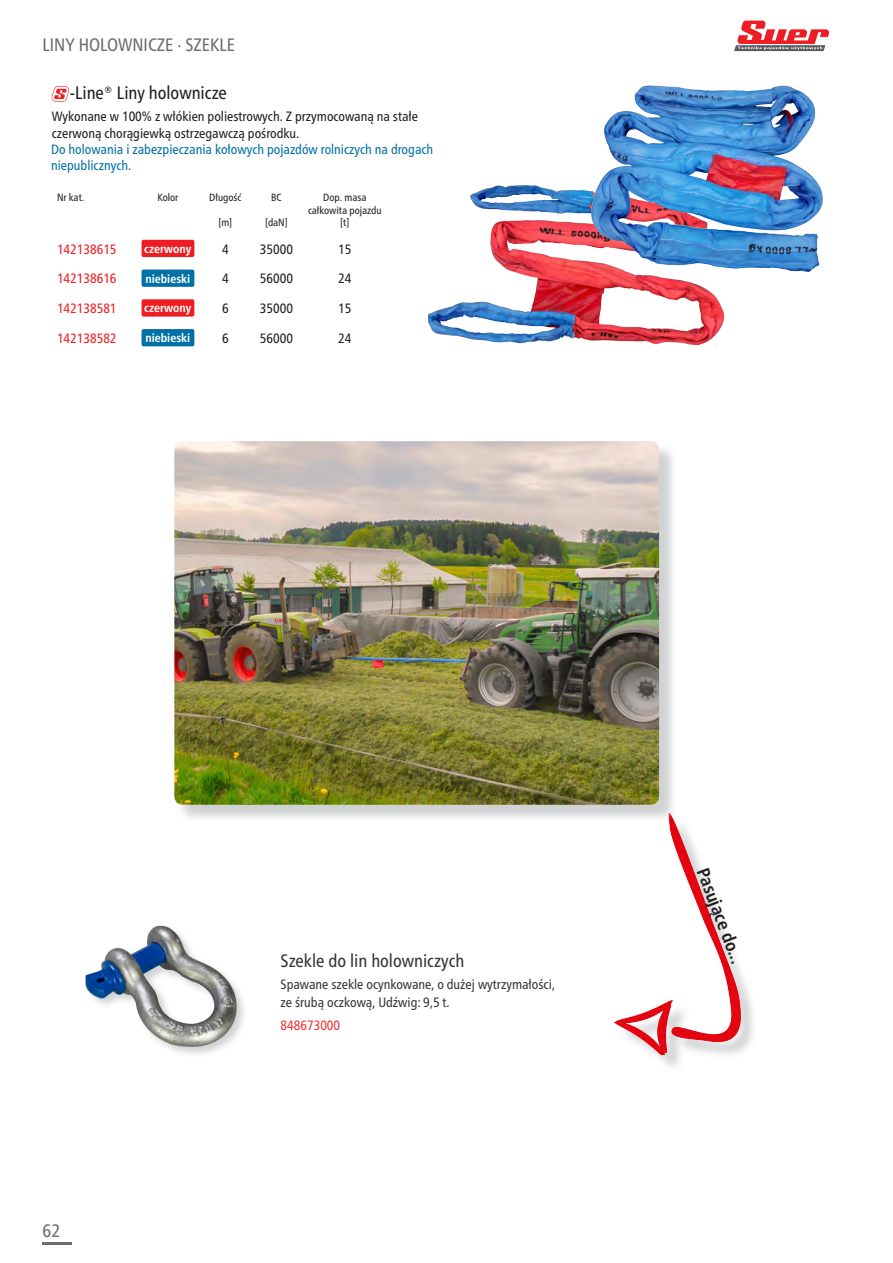
<style>
.page{position:relative;width:893px;height:1263px;background:#fff}
.page>*{position:absolute;margin:0;border:0;box-sizing:border-box;transform-origin:0 0}
.t1{font:condensed 18px "Frutiger Neue LTW1 G";color:#231f20}
.Seitenüberschrift{font:condensed 18px "Frutiger Neue LTW1 G";color:#6c6d70}
.t2{font:700 condensed 18px "Frutiger Neue LTW1 G";color:#231f20}
.Produkt_Details{font:condensed 13.5px/18px "Frutiger Neue LTW1 G";color:#231f20}
.t3{font:condensed 13.5px/16.2px "Frutiger Neue LTW1 G";color:#0071a5}
.Suer_Artikelnummer{font:condensed 13.5px "Frutiger Neue LTW1 G";color:#ee1d23}
.t4{font:700 condensed 12px "Frutiger Neue LTW1 G";color:#fff}
.t5{font:condensed 10.5px/12.6px "Frutiger Neue LTW1 G";color:#231f20;text-align:center}
</style>
<div class="page">
<svg style="left:734px;top:21px;width:95px;height:30px"></svg>
<img style="left:428px;top:185px;width:297px;height:161px">
<img style="left:588px;top:85px;width:235px;height:189px">
<svg style="left:656px;top:971px;width:97px;height:96px"></svg>
<img style="left:614px;top:823px;width:126px;height:232px">
<img style="left:85px;top:925px;width:159px;height:129px">
<svg style="left:181px;top:449px;width:494px;height:374px"></svg>
<img style="left:174px;top:441px;width:485px;height:364px">
<svg style="left:51px;top:86px;width:19px;height:16px"></svg>
<div style="left:142px;top:240px;width:52px;height:17px;background:#ee1d23;border-radius:2px"></div>
<div style="left:142px;top:269px;width:52px;height:18px;background:#0071a5;border-radius:2px"></div>
<div style="left:142px;top:299px;width:52px;height:18px;background:#ee1d23;border-radius:2px"></div>
<div style="left:142px;top:329px;width:52px;height:17px;background:#0071a5;border-radius:2px"></div>
<hr style="left:43px;top:1242px;width:29px;height:2px;background:#6c6d70">
<p class="Seitenüberschrift" style="left:43px;top:34px;width:194px">LINY HOLOWNICZE · SZEKLE</p>
<p class="t1" style="left:70px;top:82px;width:159px">-Line® Liny holownicze</p>
<p class="Produkt_Details" style="left:52px;top:109px;width:368px;line-height:16.2px">Wykonane w 100% z włókien poliestrowych. Z przymocowaną na stałe czerwoną chorągiewką ostrzegawczą pośrodku.</p>
<p class="t3" style="left:51px;top:141px;width:384px">Do holowania i zabezpieczania kołowych pojazdów rolniczych na drogach niepublicznych.</p>
<p class="t5" style="left:57px;top:191px;width:29px">Nr kat.</p>
<p class="t5" style="left:157px;top:191px;width:23px">Kolor</p>
<p class="t5" style="left:209px;top:191px;width:34px">Długość</p>
<p class="t5" style="left:218px;top:216px;width:15px">[m]</p>
<p class="t5" style="left:271px;top:191px;width:12px">BC</p>
<p class="t5" style="left:265px;top:216px;width:24px">[daN]</p>
<p class="t5" style="left:308px;top:191px;width:75px">Dop. masa całkowita pojazdu [t]</p>
<p class="Suer_Artikelnummer" style="left:57px;top:241px;width:61px">142138615</p>
<p class="t4" style="left:144px;top:241px;width:49px">czerwony</p>
<p class="Produkt_Details" style="left:222px;top:240px;width:8px">4</p>
<p class="Produkt_Details" style="left:260px;top:240px;width:35px">35000</p>
<p class="Produkt_Details" style="left:338px;top:240px;width:15px">15</p>
<p class="Suer_Artikelnummer" style="left:57px;top:271px;width:61px">142138616</p>
<p class="t4" style="left:145px;top:271px;width:46px">niebieski</p>
<p class="Produkt_Details" style="left:222px;top:270px;width:8px">4</p>
<p class="Produkt_Details" style="left:260px;top:270px;width:35px">56000</p>
<p class="Produkt_Details" style="left:338px;top:270px;width:15px">24</p>
<p class="Suer_Artikelnummer" style="left:57px;top:300px;width:61px">142138581</p>
<p class="t4" style="left:144px;top:301px;width:49px">czerwony</p>
<p class="Produkt_Details" style="left:222px;top:299px;width:8px">6</p>
<p class="Produkt_Details" style="left:260px;top:299px;width:35px">35000</p>
<p class="Produkt_Details" style="left:338px;top:299px;width:15px">15</p>
<p class="Suer_Artikelnummer" style="left:57px;top:330px;width:61px">142138582</p>
<p class="t4" style="left:145px;top:331px;width:46px">niebieski</p>
<p class="Produkt_Details" style="left:222px;top:329px;width:8px">6</p>
<p class="Produkt_Details" style="left:260px;top:329px;width:35px">56000</p>
<p class="Produkt_Details" style="left:338px;top:329px;width:15px">24</p>
<p class="Seitenüberschrift" style="left:43px;top:1220px;width:19px">62</p>
<h1 class="t1" style="left:281px;top:950px;width:185px">Szekle do lin holowniczych</h1>
<p class="Produkt_Details" style="left:281px;top:975px;width:276px">Spawane szekle ocynkowane, o dużej wytrzymałości, ze śrubą oczkową, Udźwig: 9,5 t.</p>
<p class="Suer_Artikelnummer" style="left:281px;top:1017px;width:61px">848673000</p>
<p class="t2" style="left:712px;top:865px;width:102px;rotate:69deg">Pasujące do...</p>
</div>
